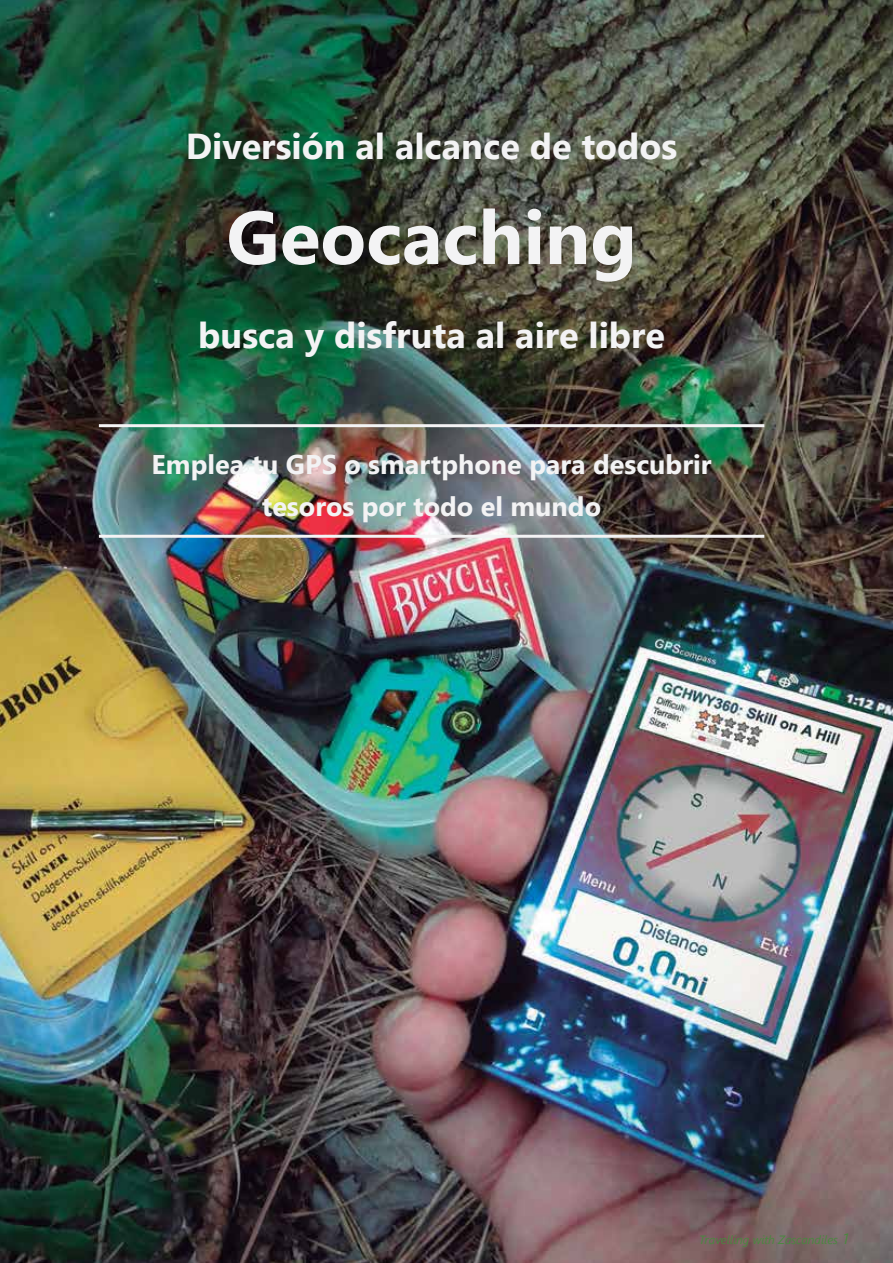
<style>
.page{position:relative;width:893px;height:1263px;background:#fff}
.page>*{position:absolute;margin:0;border:0;box-sizing:border-box;transform-origin:0 0}
.t1{font:700 75px "Segoe UI";color:#f3f3f4}
.t2{font:700 36px "Segoe UI";color:#f3f3f4}
.t3{font:700 27px/42px "Segoe UI";color:#f3f3f4;text-align:center}
.t4{font:italic 12px "Segoe UI";color:#49883f}
.s1{font-size:15px}
</style>
<div class="page">
<img style="left:0;top:0;width:893px;height:1263px">
<hr style="left:99px;top:424px;width:665px;height:3px;background:#f3f3f4">
<hr style="left:99px;top:535px;width:665px;height:3px;background:#f3f3f4">
<h2 class="t2" style="left:186px;top:117px;width:493px">Diversión al alcance de todos</h2>
<h1 class="t1" style="left:226px;top:177px;width:412px">Geocaching</h1>
<h2 class="t2" style="left:198px;top:306px;width:468px">busca y disfruta al aire libre</h2>
<p class="t3" style="left:152px;top:443px;width:562px">Emplea tu GPS o smartphone para descubrir tesoros por todo el mundo</p>
<p class="t4" style="left:699px;top:1231px;width:152px">Travelling with Zascandiles <span class="s1">1</span></p>
</div>
